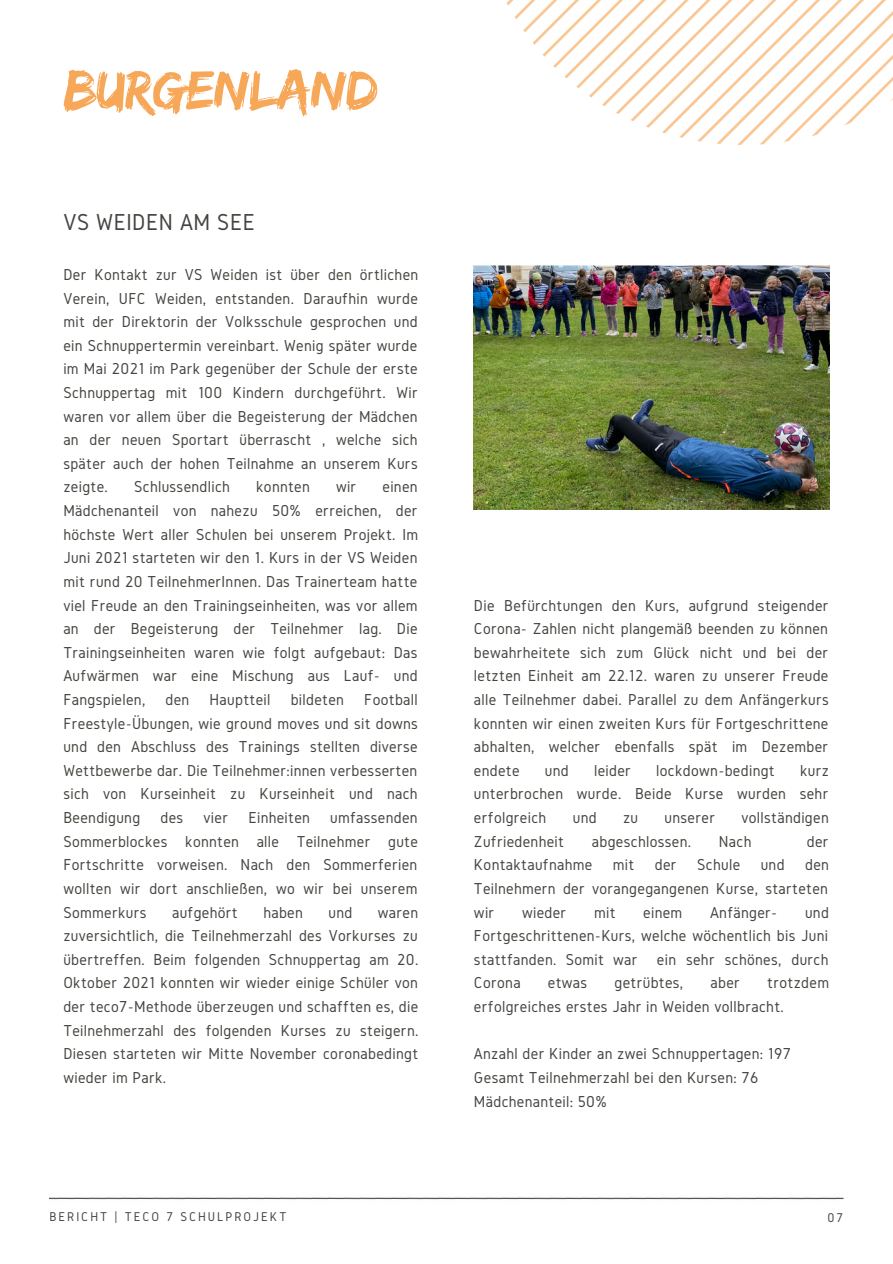
<style>
.page{position:relative;width:893px;height:1264px;background:#fff}
.page>*{position:absolute;margin:0;border:0;box-sizing:border-box;transform-origin:0 0}
.t1{font:57px "Edo";letter-spacing:-.01em;color:#f7a758}
.t2{font:24px "Gidole";letter-spacing:.02em;color:#444440}
.t3{font:16.5px/23.5px "Gidole";letter-spacing:.02em;color:#444440;text-align:justify}
.t4{font:13.2px "Gidole";letter-spacing:.15em;color:#444440}
</style>
<div class="page">
<img style="left:474px;top:265px;width:355px;height:244px">
<svg style="left:506px;top:0;width:386px;height:145px"></svg>
<img style="left:49px;top:1197px;width:794px;height:3px">
<h1 class="t1" style="left:63px;top:57px;width:316px">BURGENLAND</h1>
<h2 class="t2" style="left:63px;top:209px;width:193px">VS WEIDEN AM SEE</h2>
<p class="t3" style="left:63px;top:262px;width:356px">Der Kontakt zur VS Weiden ist über den örtlichen Verein, UFC Weiden, entstanden. Daraufhin wurde mit der Direktorin der Volksschule gesprochen und ein Schnuppertermin vereinbart. Wenig später wurde im Mai 2021 im Park gegenüber der Schule der erste Schnuppertag mit 100 Kindern durchgeführt. Wir waren vor allem über die Begeisterung der Mädchen an der neuen Sportart überrascht , welche sich später auch der hohen Teilnahme an unserem Kurs zeigte.</p>
<p class="t3" style="left:134px;top:475px;width:97px">Schlussendlich</p>
<p class="t3" style="left:256px;top:475px;width:55px">konnten</p>
<p class="t3" style="left:336px;top:475px;width:22px">wir</p>
<p class="t3" style="left:63px;top:475px;width:356px;text-indent:319px">einen Mädchenanteil von nahezu 50% erreichen, der höchste Wert aller Schulen bei unserem Projekt. Im Juni 2021 starteten wir den 1. Kurs in der VS Weiden mit rund 20 TeilnehmerInnen. Das Trainerteam hatte viel Freude an den Trainingseinheiten, was vor allem an der Begeisterung der Teilnehmer lag. Die Trainingseinheiten waren wie folgt aufgebaut: Das Aufwärmen war eine Mischung aus Lauf- und Fangspielen, den Hauptteil bildeten Football Freestyle-Übungen, wie ground moves und sit downs und den Abschluss des Trainings stellten diverse Wettbewerbe dar. Die Teilnehmer:innen verbesserten sich von Kurseinheit zu Kurseinheit und nach Beendigung des vier Einheiten umfassenden Sommerblockes konnten alle Teilnehmer gute Fortschritte vorweisen. Nach den Sommerferien wollten wir dort anschließen, wo wir bei unserem Sommerkurs</p>
<p class="t3" style="left:172px;top:900px;width:67px">aufgehört</p>
<p class="t3" style="left:263px;top:900px;width:41px">haben</p>
<p class="t3" style="left:328px;top:900px;width:25px">und</p>
<p class="t3" style="left:63px;top:900px;width:356px;text-indent:314px">waren zuversichtlich, die Teilnehmerzahl des Vorkurses zu übertreffen. Beim folgenden Schnuppertag am 20.<br>Oktober 2021 konnten wir wieder einige Schüler von der teco7-Methode überzeugen und schafften es, die Teilnehmerzahl des folgenden Kurses zu steigern.<br>Diesen starteten wir Mitte November coronabedingt wieder im Park.</p>
<p class="t3" style="left:474px;top:593px;width:356px">Die Befürchtungen den Kurs, aufgrund steigender Corona- Zahlen nicht plangemäß beenden zu können bewahrheitete sich zum Glück nicht und bei der letzten Einheit am 22.12. waren zu unserer Freude alle Teilnehmer dabei. Parallel zu dem Anfängerkurs konnten wir einen zweiten Kurs für Fortgeschrittene abhalten, welcher ebenfalls spät im Dezember endete</p>
<p class="t3" style="left:474px;top:758px;width:356px;text-indent:326px">kurz unterbrochen wurde. Beide Kurse wurden sehr erfolgreich</p>
<p class="t3" style="left:545px;top:758px;width:25px">und</p>
<p class="t3" style="left:594px;top:758px;width:38px">leider</p>
<p class="t3" style="left:656px;top:758px;width:120px">lockdown-bedingt</p>
<p class="t3" style="left:572px;top:805px;width:25px">und</p>
<p class="t3" style="left:623px;top:805px;width:17px">zu</p>
<p class="t3" style="left:664px;top:805px;width:52px">unserer</p>
<p class="t3" style="left:741px;top:805px;width:89px">vollständigen</p>
<p class="t3" style="left:474px;top:829px;width:92px">Zufriedenheit</p>
<p class="t3" style="left:592px;top:829px;width:101px">abgeschlossen.</p>
<p class="t3" style="left:718px;top:829px;width:34px">Nach</p>
<p class="t3" style="left:474px;top:829px;width:356px;text-indent:333px">der Kontaktaufnahme mit der Schule und den Teilnehmern der vorangegangenen Kurse, starteten wir</p>
<p class="t3" style="left:522px;top:900px;width:46px">wieder</p>
<p class="t3" style="left:594px;top:900px;width:23px">mit</p>
<p class="t3" style="left:643px;top:900px;width:41px">einem</p>
<p class="t3" style="left:710px;top:900px;width:69px">Anfänger-</p>
<p class="t3" style="left:474px;top:900px;width:356px;text-indent:331px">und Fortgeschrittenen-Kurs, welche wöchentlich bis Juni stattfanden. Somit war ein sehr schönes, durch Corona</p>
<p class="t3" style="left:474px;top:970px;width:356px;text-indent:293px">trotzdem erfolgreiches erstes Jahr in Weiden vollbracht.</p>
<p class="t3" style="left:474px;top:1041px;width:318px;text-align:left">Anzahl der Kinder an zwei Schnuppertagen: 197<br>Gesamt Teilnehmerzahl bei den Kursen: 76<br>Mädchenanteil: 50%</p>
<p class="t3" style="left:548px;top:970px;width:41px">etwas</p>
<p class="t3" style="left:614px;top:970px;width:70px">getrübtes,</p>
<p class="t3" style="left:710px;top:970px;width:31px">aber</p>
<p class="t4" style="left:49px;top:1209px;width:238px">BERICHT | TECO 7 SCHULPROJEKT</p>
<p class="t4" style="left:827px;top:1210px;width:17px">07</p>
</div>
